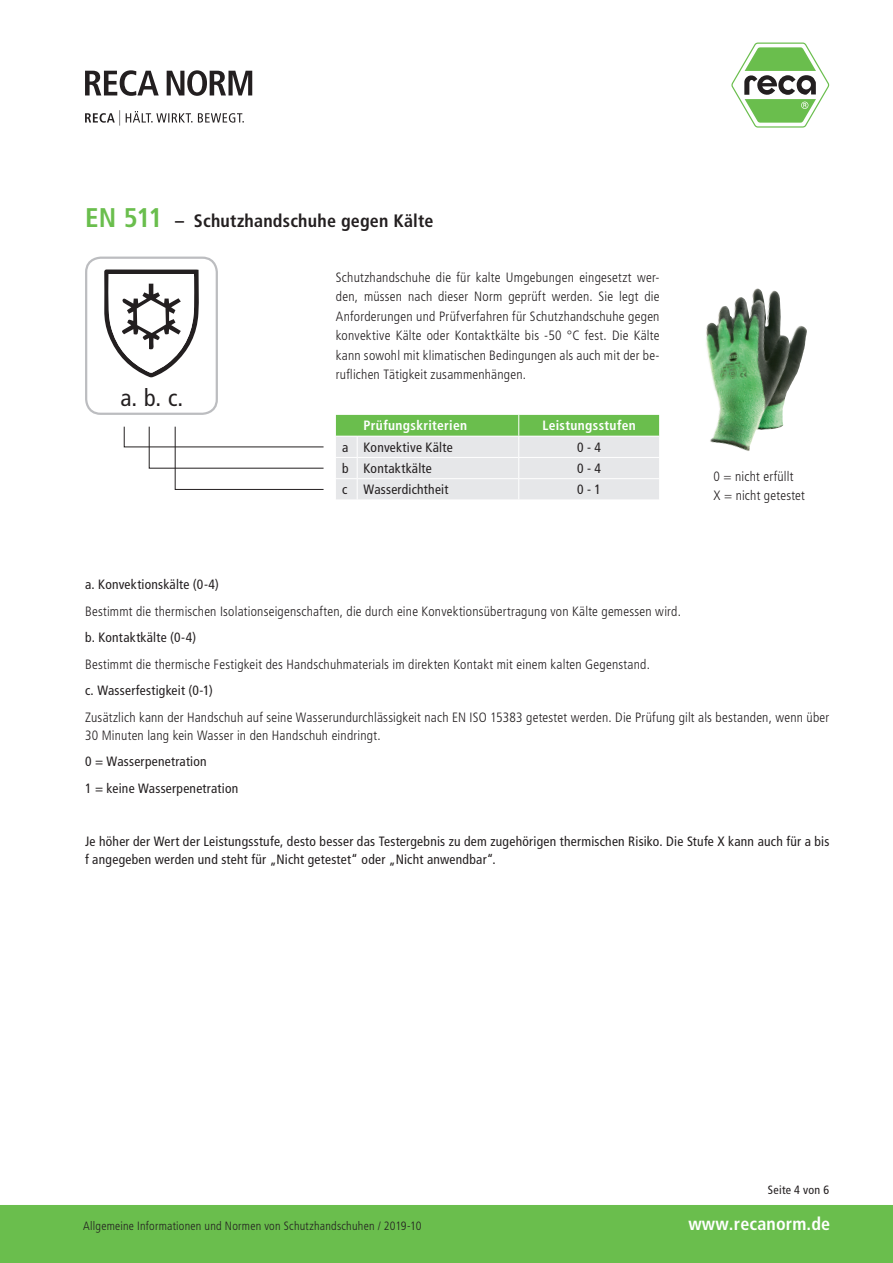
<style>
.page{position:relative;width:893px;height:1263px;background:#fff}
.page>*{position:absolute;margin:0;border:0;box-sizing:border-box;transform-origin:0 0}
.t1{font:condensed 24px "Frutiger LT Pro";color:#231f20}
.t2{font:700 condensed 18px "Frutiger LT Pro";letter-spacing:.01em;color:#231f20}
.t3{font:700 condensed 18px "Frutiger LT Pro";letter-spacing:.01em;color:#fff}
.t4{font:300 condensed 13.5px/19.5px "Frutiger LT Pro";letter-spacing:.015em;color:#231f20}
.t5{font:condensed 13.5px/26.5px "Frutiger LT Pro";letter-spacing:.02em;color:#231f20}
.t6{font:700 condensed 13.5px "Frutiger LT Pro";letter-spacing:.025em;color:#fff}
.t7{font:300 condensed 12px "Frutiger LT Pro";letter-spacing:.02em;color:#231f20}
.t8{font:condensed 12px "Frutiger LT Pro";letter-spacing:.02em;color:#231f20}
.s1{font-size:27px;color:#6abe4d}
</style>
<div class="page">
<svg style="left:731px;top:43px;width:98px;height:85px"></svg>
<svg style="left:85px;top:110px;width:159px;height:16px"></svg>
<svg style="left:85px;top:70px;width:167px;height:26px"></svg>
<div style="left:0;top:1205px;width:893px;height:58px;background:#6abe4d"></div>
<svg style="left:123px;top:426px;width:201px;height:64px"></svg>
<div style="left:85px;top:257px;width:133px;height:158px;border:2px solid #bcbdc0;border-radius:15px"></div>
<svg style="left:336px;top:415px;width:323px;height:85px;background:#c9dec4"></svg>
<svg style="left:104px;top:269px;width:95px;height:109px"></svg>
<img style="left:706px;top:289px;width:51px;height:130px">
<h2 class="t2" style="left:85px;top:210px;width:350px"><span class="s1">EN 511</span> – Schutzhandschuhe gegen Kälte</h2>
<h1 class="t1" style="left:120px;top:384px;width:64px">a. b. c.</h1>
<p class="t4" style="left:336px;top:268px;width:325px;text-align:justify">Schutzhandschuhe die für kalte Umgebungen eingesetzt wer&shy;den, müssen nach dieser Norm geprüft werden. Sie legt die Anforderungen und Prüfverfahren für Schutzhandschuhe gegen konvektive Kälte oder Kontaktkälte bis -50 °C fest. Die Kälte kann sowohl mit klimatischen Bedingungen als auch mit der be&shy;ruflichen Tätigkeit zusammenhängen.</p>
<p class="t6" style="left:364px;top:418px;width:105px">Prüfungskriterien</p>
<p class="t6" style="left:542px;top:418px;width:95px">Leistungsstufen</p>
<p class="t5" style="left:342px;top:434px;width:112px">a Konvektive Kälte</p>
<p class="t5" style="left:577px;top:434px;width:25px">0 - 4</p>
<p class="t5" style="left:342px;top:455px;width:91px">b Kontaktkälte</p>
<p class="t5" style="left:577px;top:455px;width:25px">0 - 4</p>
<p class="t5" style="left:342px;top:476px;width:108px">c Wasserdichtheit</p>
<p class="t5" style="left:577px;top:476px;width:25px">0 - 1</p>
<p class="t4" style="left:713px;top:466px;width:93px">0 = nicht erfüllt<br>X = nicht getestet</p>
<p class="t5" style="left:85px;top:571px;width:135px">a. Konvektionskälte (0-4)</p>
<p class="t4" style="left:85px;top:601px;width:597px">Bestimmt die thermischen Isolationseigenschaften, die durch eine Konvektionsübertragung von Kälte gemessen wird.</p>
<p class="t5" style="left:85px;top:624px;width:113px">b. Kontaktkälte (0-4)</p>
<p class="t4" style="left:85px;top:654px;width:566px">Bestimmt die thermische Festigkeit des Handschuhmaterials im direkten Kontakt mit einem kalten Gegenstand.</p>
<p class="t5" style="left:85px;top:677px;width:129px">c. Wasserfestigkeit (0-1)</p>
<p class="t4" style="left:85px;top:708px;width:746px;line-height:18px">Zusätzlich kann der Handschuh auf seine Wasserundurchlässigkeit nach EN ISO 15383 getestet werden. Die Prüfung gilt als bestanden, wenn über<br>30 Minuten lang kein Wasser in den Handschuh eindringt.</p>
<p class="t5" style="left:85px;top:748px;width:155px">0 = Wasserpenetration<br>1 = keine Wasserpenetration</p>
<p class="t5" style="left:85px;top:832px;width:746px;line-height:18px">Je höher der Wert der Leistungsstufe, desto besser das Testergebnis zu dem zugehörigen thermischen Risiko. Die Stufe X kann auch für a bis f angegeben werden und steht für „Nicht getestet“ oder „Nicht anwendbar“.</p>
<p class="t8" style="left:768px;top:1183px;width:63px">Seite 4 von 6</p>
<p class="t7" style="left:83px;top:1219px;width:340px">Allgemeine Informationen und Normen von Schutzhandschuhen / 2019-10</p>
<h2 class="t3" style="left:688px;top:1213px;width:143px">www.recanorm.de</h2>
</div>
